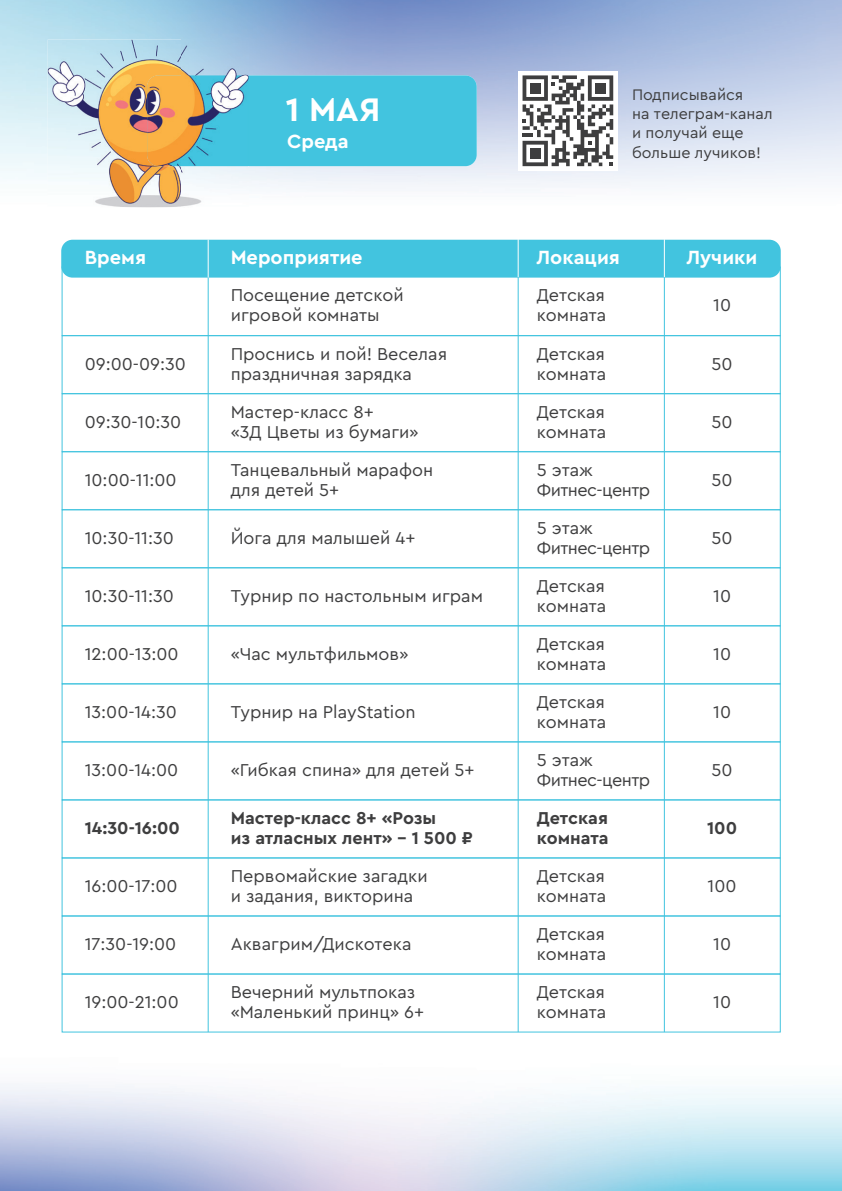
<style>
.page{position:relative;width:842px;height:1191px;background:#fff}
.page>*{position:absolute;margin:0;border:0;box-sizing:border-box;transform-origin:0 0}
.t1{font:700 34.2px "Cera Pro";color:#fff}
.t2{font:700 20px "Cera Pro";color:#fff}
.t3{font:18px/20px "Cera Pro";color:#3e3e3f}
.t4{font:700 18px/20px "Cera Pro";color:#3e3e3f}
.t5{font:18px/20px "Cera Pro";letter-spacing:-.03em;color:#3e3e3f}
.t6{font:16px/19.2px "Cera Pro";color:#3e3e3f}
</style>
<div class="page">
<svg style="left:522px;top:75px;width:91px;height:91px"></svg>
<div style="left:530px;top:83px;width:11px;height:11px;background:#3e3e3f"></div>
<div style="left:595px;top:83px;width:11px;height:11px;background:#3e3e3f"></div>
<div style="left:530px;top:148px;width:11px;height:11px;background:#3e3e3f"></div>
<div style="left:147px;top:75px;width:330px;height:91px;background:#42c4df;border-radius:11px"></div>
<div style="left:61px;top:240px;width:720px;height:38px;background:#42c4df;border-radius:11px"></div>
<img style="left:48px;top:39px;width:133px;height:168px">
<img style="left:181px;top:39px;width:67px;height:36px">
<img style="left:181px;top:166px;width:67px;height:41px">
<img style="left:147px;top:75px;width:101px;height:91px">
<div style="left:62px;top:335px;width:719px;height:59px;border:1px solid #42c4df"></div>
<div style="left:62px;top:509px;width:719px;height:59px;border:1px solid #42c4df"></div>
<div style="left:62px;top:567px;width:719px;height:59px;border:1px solid #42c4df"></div>
<div style="left:62px;top:857px;width:719px;height:59px;border:1px solid #42c4df"></div>
<div style="left:62px;top:915px;width:719px;height:59px;border:1px solid #42c4df"></div>
<div style="left:62px;top:973px;width:719px;height:59px;border:1px solid #42c4df"></div>
<div style="left:62px;top:625px;width:719px;height:59px;border:1px solid #42c4df"></div>
<div style="left:62px;top:393px;width:719px;height:59px;border:1px solid #42c4df"></div>
<div style="left:62px;top:683px;width:719px;height:59px;border:1px solid #42c4df"></div>
<div style="left:62px;top:741px;width:719px;height:59px;border:1px solid #42c4df"></div>
<hr style="left:208px;top:272px;width:1px;height:760px;background:#42c4df">
<hr style="left:518px;top:272px;width:1px;height:760px;background:#42c4df">
<hr style="left:664px;top:272px;width:1px;height:760px;background:#42c4df">
<hr style="left:208px;top:240px;width:1px;height:38px;background:#fff">
<hr style="left:518px;top:239px;width:1px;height:38px;background:#fff">
<hr style="left:664px;top:239px;width:1px;height:38px;background:#fff">
<h1 class="t1" style="left:286px;top:87px;width:96px">1 МАЯ</h1>
<p class="t6" style="left:632px;top:84px;width:142px">Подписывайся<br>на телеграм-канал и получай еще больше лучиков!</p>
<p class="t2" style="left:287px;top:128px;width:63px">Среда</p>
<p class="t2" style="left:85px;top:244px;width:63px">Время</p>
<p class="t2" style="left:231px;top:244px;width:133px">Мероприятие</p>
<p class="t2" style="left:537px;top:244px;width:85px">Локация</p>
<p class="t2" style="left:687px;top:244px;width:72px">Лучики</p>
<p class="t3" style="left:231px;top:284px;width:174px">Посещение детской игровой комнаты</p>
<p class="t3" style="left:537px;top:284px;width:71px">Детская комната</p>
<p class="t3" style="left:713px;top:294px;width:19px">10</p>
<p class="t3" style="left:231px;top:343px;width:218px">Проснись и пой! Веселая праздничная зарядка</p>
<p class="t3" style="left:537px;top:343px;width:71px">Детская комната</p>
<p class="t3" style="left:85px;top:353px;width:103px">09:00-09:30</p>
<p class="t3" style="left:712px;top:353px;width:23px">50</p>
<p class="t3" style="left:231px;top:401px;width:189px">Мастер-класс 8+<br>«3Д Цветы из бумаги»</p>
<p class="t3" style="left:537px;top:401px;width:71px">Детская комната</p>
<p class="t3" style="left:85px;top:411px;width:98px">09:30-10:30</p>
<p class="t3" style="left:712px;top:411px;width:23px">50</p>
<p class="t3" style="left:231px;top:459px;width:204px">Танцевальный марафон для детей 5+</p>
<p class="t5" style="left:537px;top:459px;width:115px">5 этаж<br>Фитнес-центр</p>
<p class="t3" style="left:85px;top:469px;width:93px">10:00-11:00</p>
<p class="t3" style="left:712px;top:469px;width:23px">50</p>
<p class="t3" style="left:231px;top:527px;width:186px">Йога для малышей 4+</p>
<p class="t5" style="left:537px;top:517px;width:115px">5 этаж<br>Фитнес-центр</p>
<p class="t3" style="left:85px;top:527px;width:91px">10:30-11:30</p>
<p class="t3" style="left:712px;top:527px;width:23px">50</p>
<p class="t3" style="left:231px;top:585px;width:254px">Турнир по настольным играм</p>
<p class="t3" style="left:537px;top:575px;width:71px">Детская комната</p>
<p class="t3" style="left:85px;top:585px;width:91px">10:30-11:30</p>
<p class="t3" style="left:713px;top:585px;width:19px">10</p>
<p class="t3" style="left:231px;top:643px;width:179px">«Час мультфильмов»</p>
<p class="t3" style="left:537px;top:633px;width:71px">Детская комната</p>
<p class="t3" style="left:85px;top:643px;width:95px">12:00-13:00</p>
<p class="t3" style="left:713px;top:643px;width:19px">10</p>
<p class="t3" style="left:231px;top:701px;width:186px">Турнир на PlayStation</p>
<p class="t3" style="left:537px;top:691px;width:71px">Детская комната</p>
<p class="t3" style="left:85px;top:701px;width:94px">13:00-14:30</p>
<p class="t3" style="left:713px;top:701px;width:19px">10</p>
<p class="t3" style="left:231px;top:759px;width:245px">«Гибкая спина» для детей 5+</p>
<p class="t5" style="left:537px;top:749px;width:115px">5 этаж<br>Фитнес-центр</p>
<p class="t3" style="left:85px;top:759px;width:95px">13:00-14:00</p>
<p class="t3" style="left:712px;top:759px;width:23px">50</p>
<p class="t4" style="left:231px;top:807px;width:244px">Мастер-класс 8+ «Розы<br>из атласных лент» – 1 500 ₽</p>
<p class="t4" style="left:537px;top:807px;width:73px">Детская комната</p>
<p class="t4" style="left:85px;top:817px;width:97px">14:30-16:00</p>
<p class="t4" style="left:707px;top:817px;width:32px">100</p>
<p class="t3" style="left:231px;top:865px;width:198px">Первомайские загадки и задания, викторина</p>
<p class="t3" style="left:537px;top:865px;width:71px">Детская комната</p>
<p class="t3" style="left:85px;top:875px;width:94px">16:00-17:00</p>
<p class="t3" style="left:708px;top:875px;width:30px">100</p>
<p class="t3" style="left:231px;top:933px;width:182px">Аквагрим/Дискотека</p>
<p class="t3" style="left:537px;top:923px;width:71px">Детская комната</p>
<p class="t3" style="left:85px;top:933px;width:93px">17:30-19:00</p>
<p class="t3" style="left:713px;top:933px;width:19px">10</p>
<p class="t3" style="left:231px;top:981px;width:195px">Вечерний мультпоказ «Маленький принц» 6+</p>
<p class="t3" style="left:537px;top:981px;width:71px">Детская комната</p>
<p class="t3" style="left:85px;top:991px;width:96px">19:00-21:00</p>
<p class="t3" style="left:713px;top:991px;width:19px">10</p>
</div>
